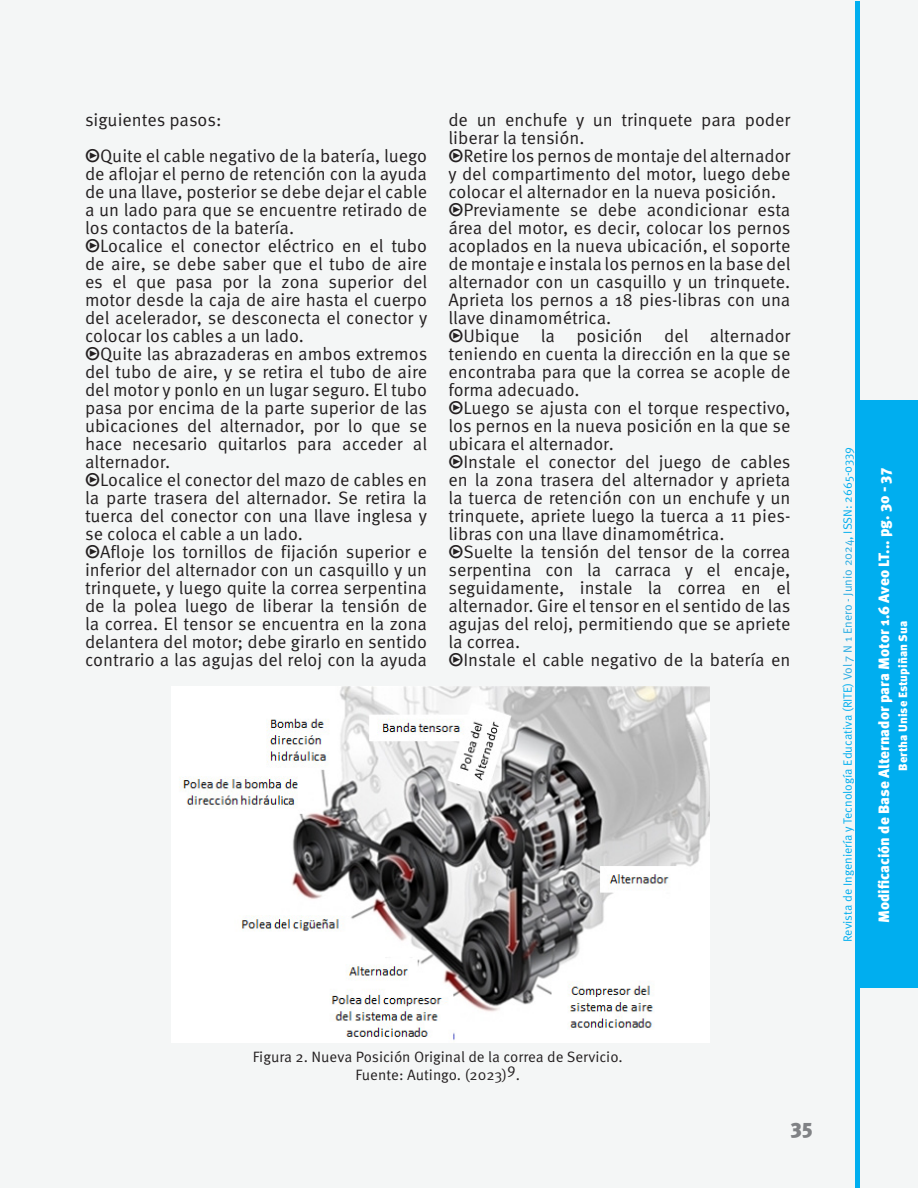
<style>
.page{position:relative;width:918px;height:1188px;background:#f4f6f6}
.page>*{position:absolute;margin:0;border:0;box-sizing:border-box;transform-origin:0 0}
.t1{font:900 21px "Meta Pro";color:#808285}
.txt{font:18px/18px "Meta Pro";color:#231f20;text-align:justify}
.Pie_Imagen{font:15px "Meta Pro";color:#231f20}
.t2{font:900 15px "Meta Pro";color:#fff}
.t3{font:12px "Meta Pro";color:#00aeef}
.t4{font:900 12px "Meta Pro";color:#fff}
.s1{color:#29abe2}
</style>
<div class="page">
<div style="left:859px;top:400px;width:59px;height:588px;background:#00aeef"></div>
<hr style="left:855px;top:2px;width:4px;height:1186px;background:#00aeef">
<img style="left:172px;top:686px;width:538px;height:356px">
<p class="txt" style="left:85px;top:111px;width:138px">siguientes pasos:</p>
<p class="txt" style="left:85px;top:147px;width:344px">•Quite el cable negativo de la batería, luego de aflojar el perno de retención con la ayuda de una llave, posterior se debe dejar el cable a un lado para que se encuentre retirado de los contactos de la batería.</p>
<p class="txt" style="left:85px;top:237px;width:344px">•Localice el conector eléctrico en el tubo de aire, se debe saber que el tubo de aire es el que pasa por la zona superior del motor desde la caja de aire hasta el cuerpo del acelerador, se desconecta el conector y colocar los cables a un lado.</p>
<p class="txt" style="left:85px;top:345px;width:344px">•Quite las abrazaderas en ambos extremos del tubo de aire, y se retira el tubo de aire del motor y ponlo en un lugar seguro. El tubo pasa por encima de la parte superior de las ubicaciones del alternador, por lo que se hace necesario quitarlos para acceder al alternador.</p>
<p class="txt" style="left:85px;top:471px;width:344px">•Localice el conector del mazo de cables en la parte trasera del alternador. Se retira la tuerca del conector con una llave inglesa y se coloca el cable a un lado.</p>
<p class="txt" style="left:85px;top:543px;width:344px">•Afloje los tornillos de fijación superior e inferior del alternador con un casquillo y un trinquete, y luego quite la correa serpentina de la polea luego de liberar la tensión de la correa. El tensor se encuentra en la zona delantera del motor; debe girarlo en sentido contrario a las agujas del reloj con la ayuda</p>
<p class="txt" style="left:448px;top:111px;width:344px">de un enchufe y un trinquete para poder liberar la tensión.</p>
<p class="txt" style="left:448px;top:147px;width:344px">•Retire los pernos de montaje del alternador y del compartimento del motor, luego debe colocar el alternador en la nueva posición.</p>
<p class="txt" style="left:448px;top:201px;width:344px">•Previamente se debe acondicionar esta área del motor, es decir, colocar los pernos acoplados en la nueva ubicación, el soporte de montaje e instala los pernos en la base del alternador con un casquillo y un trinquete.<br>Aprieta los pernos a 18 pies-libras con una llave dinamométrica.</p>
<p class="txt" style="left:448px;top:327px;width:344px">•Ubique la posición del alternador teniendo en cuenta la dirección en la que se encontraba para que la correa se acople de forma adecuado.</p>
<p class="txt" style="left:448px;top:399px;width:344px">•Luego se ajusta con el torque respectivo, los pernos en la nueva posición en la que se ubicara el alternador.</p>
<p class="txt" style="left:448px;top:453px;width:344px">•Instale el conector del juego de cables en la zona trasera del alternador y aprieta la tuerca de retención con un enchufe y un trinquete, apriete luego la tuerca a 11 pies&shy;libras con una llave dinamométrica.</p>
<p class="txt" style="left:448px;top:543px;width:344px">•Suelte la tensión del tensor de la correa serpentina con la carraca y el encaje, seguidamente, instale la correa en el alternador. Gire el tensor en el sentido de las agujas del reloj, permitiendo que se apriete la correa.</p>
<p class="txt" style="left:448px;top:651px;width:344px">•Instale el cable negativo de la batería en</p>
<p class="t3" style="left:840px;top:942px;width:497px;rotate:-90deg">Revista de Ingeniería y Tecnología Educativa (RITE) <span class="s1">Vol 7 N 1 Enero - Junio 2024</span>, ISSN: 2665-0339</p>
<p class="t2" style="left:875px;top:923px;width:457px;rotate:-90deg">Modificación de Base Alternador para Motor 1.6 Aveo LT... pg. 30 - 37</p>
<p class="t4" style="left:895px;top:771px;width:151px;rotate:-90deg">Bertha Unise Estupiñan Sua</p>
<p class="Pie_Imagen" style="left:253px;top:1047px;width:372px">Figura 2. Nueva Posición Original de la correa de Servicio.</p>
<p class="Pie_Imagen" style="left:356px;top:1065px;width:166px">Fuente: Autingo. (2023)9.</p>
<p class="t1" style="left:790px;top:1113px;width:24px">35</p>
</div>
